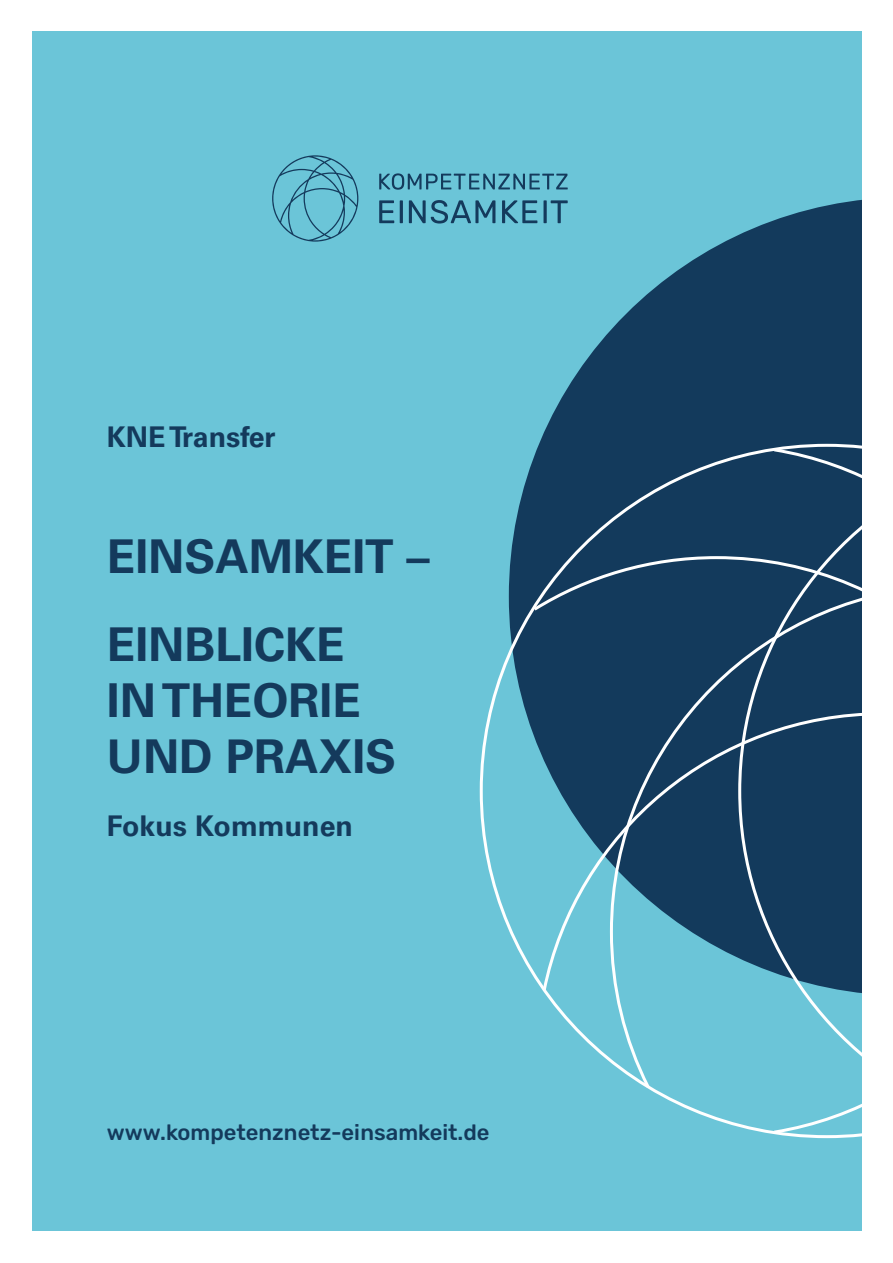
<style>
.page{position:relative;width:893px;height:1263px;background:#fff}
.page>*{position:absolute;margin:0;border:0;box-sizing:border-box;transform-origin:0 0}
.t1{font:700 46.5px/88.8px "Univers LT Std";color:#143a5c}
.t2{font:700 28.5px "Univers LT Std";color:#143a5c}
.t3{font:300 21.9px "Rubik";color:#143a5c}
</style>
<div class="page">
<div style="left:32px;top:32px;width:829px;height:1199px;background:#6bc5d8"></div>
<svg style="left:539px;top:200px;width:322px;height:244px;fill:#133a5c"></svg>
<svg style="left:480px;top:444px;width:381px;height:694px"></svg>
<svg style="left:737px;top:467px;width:34px;height:648px"></svg>
<svg style="left:771px;top:446px;width:90px;height:689px"></svg>
<svg style="left:531px;top:555px;width:330px;height:533px"></svg>
<svg style="left:379px;top:200px;width:189px;height:24px"></svg>
<svg style="left:379px;top:173px;width:189px;height:17px"></svg>
<svg style="left:272px;top:155px;width:86px;height:87px"></svg>
<p class="t2" style="left:107px;top:421px;width:170px">KNE Transfer</p>
<p class="t1" style="left:107px;top:512px;width:324px">EINSAMKEIT –<br>EINBLICKE</p>
<p class="t1" style="left:107px;top:673px;width:291px;line-height:55.8px">IN THEORIE<br>UND PRAXIS</p>
<p class="t2" style="left:107px;top:809px;width:248px">Fokus Kommunen</p>
<p class="t3" style="left:107px;top:1120px;width:384px">www.kompetenznetz-einsamkeit.de</p>
</div>
